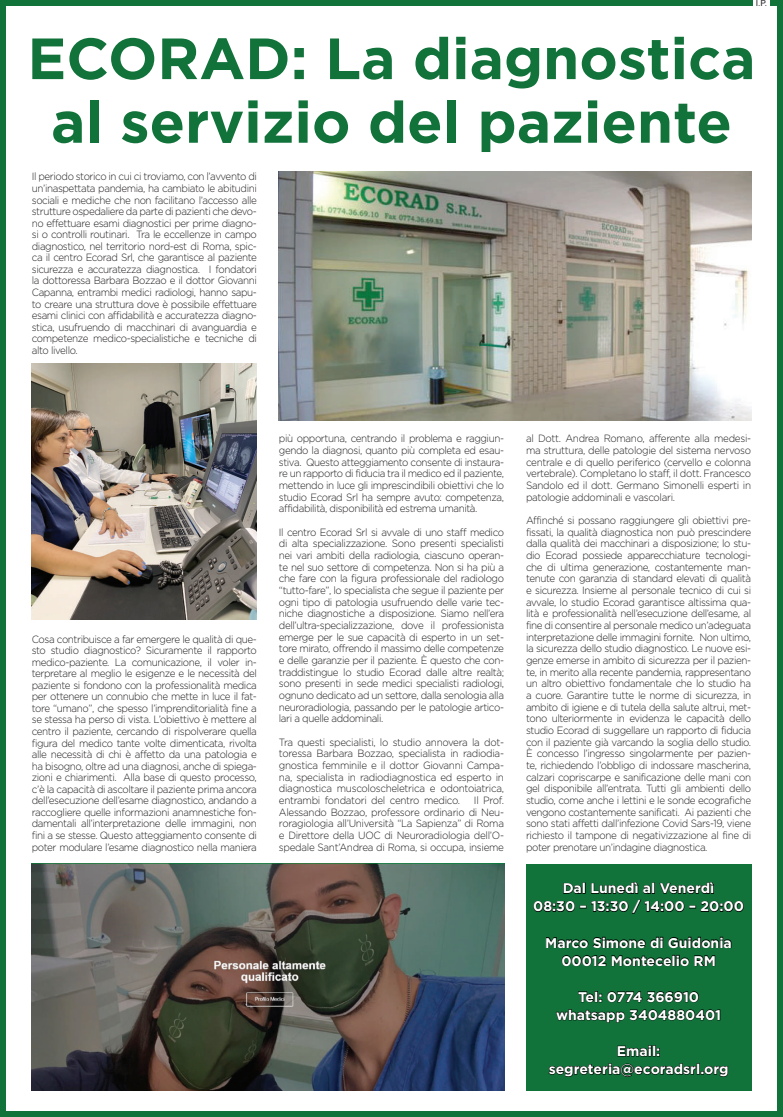
<style>
.page{position:relative;width:783px;height:1117px;background:#fff}
.page>*{position:absolute;margin:0;border:0;box-sizing:border-box;transform-origin:0 0}
.t1{font:700 58px/63.6px "Gotham";color:#11723a;text-align:center}
.t2{font:700 14px/18.1px "Gotham";color:#fff;text-align:center}
.t3{font:300 10.5px/11.7px "Gotham";letter-spacing:-.04em;color:#231f20;text-align:justify;scale:.94 1}
.t4{font:8.3px "Helvetica";color:#231f20}
</style>
<div class="page">
<div style="left:0;top:0;width:782px;height:1117px;border:6px solid #11723a"></div>
<img style="left:32px;top:363px;width:225px;height:256px">
<img style="left:32px;top:864px;width:473px;height:226px">
<div style="left:526px;top:864px;width:225px;height:226px;background:#11723a"></div>
<img style="left:278px;top:171px;width:473px;height:249px">
<svg style="left:533px;top:882px;width:211px;height:32px"></svg>
<svg style="left:546px;top:936px;width:185px;height:31px"></svg>
<svg style="left:555px;top:991px;width:165px;height:32px"></svg>
<svg style="left:617px;top:1045px;width:42px;height:12px"></svg>
<svg style="left:548px;top:1063px;width:180px;height:14px"></svg>
<div style="left:752px;top:0;width:17px;height:9px;background:#fff"></div>
<p class="t4" style="left:755px;top:-3px;width:13px">I.P.</p>
<h1 class="t1" style="left:27px;top:25px;width:729px">ECORAD: La diagnostica al servizio del paziente</h1>
<p class="t3" style="left:32px;top:171px;width:241px">Il periodo storico in cui ci troviamo, con l’avvento di un’inaspettata pandemia, ha cambiato le abitudini sociali e mediche che non facilitano l’accesso alle strutture ospedaliere da parte di pazienti che devo&shy;no effettuare esami diagnostici per prime diagno&shy;si o controlli routinari. Tra le eccellenze in campo diagnostico, nel territorio nord-est di Roma, spic&shy;ca il centro Ecorad Srl, che garantisce al paziente sicurezza e accuratezza diagnostica. I fondatori la dottoressa Barbara Bozzao e il dottor Giovanni Capanna, entrambi medici radiologi, hanno sapu&shy;to creare una struttura dove è possibile effettuare esami clinici con affidabilità e accuratezza diagno&shy;stica, usufruendo di macchinari di avanguardia e competenze medico-specialistiche e tecniche di alto livello.</p>
<p class="t3" style="left:32px;top:633px;width:241px">Cosa contribuisce a far emergere le qualità di que&shy;sto studio diagnostico? Sicuramente il rapporto medico-paziente. La comunicazione, il voler in&shy;terpretare al meglio le esigenze e le necessità del paziente si fondono con la professionalità medica per ottenere un connubio che mette in luce il fat&shy;tore “umano”, che spesso l’imprenditorialità fine a se stessa ha perso di vista. L’obiettivo è mettere al centro il paziente, cercando di rispolverare quella figura del medico tante volte dimenticata, rivolta alle necessità di chi è affetto da una patologia e ha bisogno, oltre ad una diagnosi, anche di spiega&shy;zioni e chiarimenti. Alla base di questo processo, c’è la capacità di ascoltare il paziente prima ancora dell’esecuzione dell’esame diagnostico, andando a raccogliere quelle informazioni anamnestiche fon&shy;damentali all’interpretazione delle immagini, non fini a se stesse. Questo atteggiamento consente di poter modulare l’esame diagnostico nella maniera</p>
<p class="t3" style="left:279px;top:433px;width:241px">più opportuna, centrando il problema e raggiun&shy;gendo la diagnosi, quanto più completa ed esau&shy;stiva. Questo atteggiamento consente di instaura&shy;re un rapporto di fiducia tra il medico ed il paziente, mettendo in luce gli imprescindibili obiettivi che lo studio Ecorad Srl ha sempre avuto: competenza, affidabilità, disponibilità ed estrema umanità.</p>
<p class="t3" style="left:279px;top:526px;width:241px">Il centro Ecorad Srl si avvale di uno staff medico di alta specializzazione. Sono presenti specialisti nei vari ambiti della radiologia, ciascuno operan&shy;te nel suo settore di competenza. Non si ha più a che fare con la figura professionale del radiologo “tutto-fare”, lo specialista che segue il paziente per ogni tipo di patologia usufruendo delle varie tec&shy;niche diagnostiche a disposizione. Siamo nell’era dell’ultra-specializzazione, dove il professionista emerge per le sue capacità di esperto in un set&shy;tore mirato, offrendo il massimo delle competenze e delle garanzie per il paziente. È questo che con&shy;traddistingue lo studio Ecorad dalle altre realtà; sono presenti in sede medici specialisti radiologi, ognuno dedicato ad un settore, dalla senologia alla neuroradiologia, passando per le patologie artico&shy;lari a quelle addominali.</p>
<p class="t3" style="left:279px;top:736px;width:241px">Tra questi specialisti, lo studio annovera la dot&shy;toressa Barbara Bozzao, specialista in radiodia&shy;gnostica femminile e il dottor Giovanni Campa&shy;na, specialista in radiodiagnostica ed esperto in diagnostica muscoloscheletrica e odontoiatrica, entrambi fondatori del centro medico.</p>
<p class="t3" style="left:279px;top:794px;width:241px;text-indent:195px">Il Prof.<br>Alessando Bozzao, professore ordinario di Neu&shy;roragiologia all’Università “La Sapienza” di Roma e Direttore della UOC di Neuroradiologia dell’O&shy;spedale Sant’Andrea di Roma, si occupa, insieme</p>
<p class="t3" style="left:526px;top:433px;width:241px">al Dott. Andrea Romano, afferente alla medesi&shy;ma struttura, delle patologie del sistema nervoso centrale e di quello periferico (cervello e colonna vertebrale). Completano lo staff, il dott. Francesco Sandolo ed il dott. Germano Simonelli esperti in patologie addominali e vascolari.</p>
<p class="t3" style="left:526px;top:514px;width:241px">Affinché si possano raggiungere gli obiettivi pre&shy;fissati, la qualità diagnostica non può prescindere dalla qualità dei macchinari a disposizione; lo stu&shy;dio Ecorad possiede apparecchiature tecnologi&shy;che di ultima generazione, costantemente man&shy;tenute con garanzia di standard elevati di qualità e sicurezza. Insieme al personale tecnico di cui si avvale, lo studio Ecorad garantisce altissima qua&shy;lità e professionalità nell’esecuzione dell’esame, al fine di consentire al personale medico un’adeguata interpretazione delle immagini fornite. Non ultimo, la sicurezza dello studio diagnostico. Le nuove esi&shy;genze emerse in ambito di sicurezza per il pazien&shy;te, in merito alla recente pandemia, rappresentano un altro obiettivo fondamentale che lo studio ha a cuore. Garantire tutte le norme di sicurezza, in ambito di igiene e di tutela della salute altrui, met&shy;tono ulteriormente in evidenza le capacità dello studio Ecorad di suggellare un rapporto di fiducia con il paziente già varcando la soglia dello studio.<br>È concesso l’ingresso singolarmente per pazien&shy;te, richiedendo l’obbligo di indossare mascherina, calzari copriscarpe e sanificazione delle mani con gel disponibile all’entrata. Tutti gli ambienti dello studio, come anche i lettini e le sonde ecografiche vengono costantemente sanificati. Ai pazienti che sono stati affetti dall’infezione Covid Sars-19, viene richiesto il tampone di negativizzazione al fine di poter prenotare un’indagine diagnostica.</p>
<h2 class="t2" style="left:533px;top:879px;width:212px">Dal Lunedì al Venerdì<br>08:30 – 13:30 / 14:00 – 20:00</h2>
<h2 class="t2" style="left:545px;top:933px;width:188px">Marco Simone di Guidonia<br>00012 Montecelio RM</h2>
<h2 class="t2" style="left:556px;top:987px;width:166px">Tel: 0774 366910 whatsapp 3404880401</h2>
<h2 class="t2" style="left:548px;top:1041px;width:181px">Email: segreteria@ecoradsrl.org</h2>
</div>
